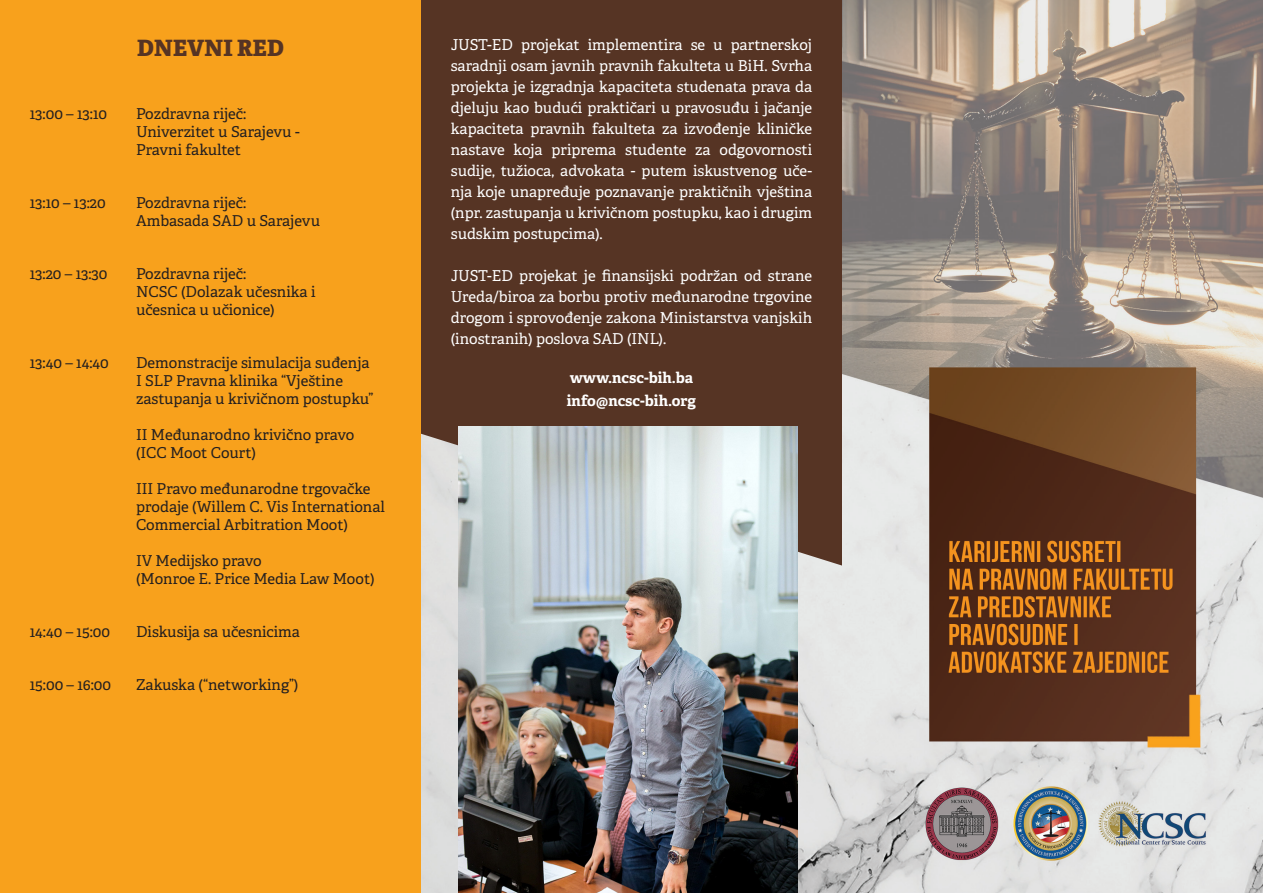
<style>
.page{position:relative;width:1263px;height:893px;background:#fff}
.page>*{position:absolute;margin:0;border:0;box-sizing:border-box;transform-origin:0 0}
.t1{font:800 22.5px "Adelle";letter-spacing:.01em;color:#563424}
.t2{font:15px/21px "Adelle";color:#fff;text-align:justify}
.t3{font:15px/18px "Adelle";color:#231f20}
.t4{font:700 15px/22.2px "Adelle";color:#fff}
</style>
<div class="page">
<img style="left:421px;top:0;width:842px;height:893px">
<div style="left:421px;top:0;width:421px;height:566px;background:#563424"></div>
<div style="left:0;top:0;width:421px;height:893px;background:#f8a11c"></div>
<img style="left:459px;top:427px;width:338px;height:466px">
<h1 class="t1" style="left:137px;top:33px;width:148px">DNEVNI RED</h1>
<p class="t3" style="left:30px;top:105px;width:79px">13:00 – 13:10</p>
<p class="t3" style="left:136px;top:105px;width:165px">Pozdravna riječ:<br>Univerzitet u Sarajevu -<br>Pravni fakultet</p>
<p class="t3" style="left:30px;top:194px;width:77px">13:10 – 13:20</p>
<p class="t3" style="left:136px;top:194px;width:186px">Pozdravna riječ:<br>Ambasada SAD u Sarajevu</p>
<p class="t3" style="left:30px;top:265px;width:79px">13:20 – 13:30</p>
<p class="t3" style="left:136px;top:265px;width:181px">Pozdravna riječ:<br>NCSC (Dolazak učesnika i učesnica u učionice)</p>
<p class="t3" style="left:30px;top:354px;width:81px">13:40 – 14:40</p>
<p class="t3" style="left:136px;top:354px;width:239px">Demonstracije simulacija suđenja<br>I SLP Pravna klinika “Vještine zastupanja u krivičnom postupku”</p>
<p class="t3" style="left:136px;top:426px;width:220px">II Međunarodno krivično pravo (ICC Moot Court)</p>
<p class="t3" style="left:136px;top:480px;width:250px">III Pravo međunarodne trgovačke prodaje (Willem C. Vis International<br>Commercial Arbitration Moot)</p>
<p class="t3" style="left:136px;top:552px;width:240px">IV Medijsko pravo<br>(Monroe E. Price Media Law Moot)</p>
<p class="t3" style="left:30px;top:623px;width:82px">14:40 – 15:00</p>
<p class="t3" style="left:136px;top:623px;width:165px">Diskusija sa učesnicima</p>
<p class="t3" style="left:30px;top:676px;width:83px">15:00 – 16:00</p>
<p class="t3" style="left:136px;top:676px;width:164px">Zakuska (“networking”)</p>
<p class="t2" style="left:451px;top:35px;width:363px">JUST-ED projekat implementira se u partnerskoj saradnji osam javnih pravnih fakulteta u BiH. Svrha projekta je izgradnja kapaciteta studenata prava da djeluju kao budući praktičari u pravosuđu i jačanje kapaciteta pravnih fakulteta za izvođenje kliničke nastave koja priprema studente za odgovornosti sudije, tužioca, advokata - putem iskustvenog uče&shy;nja koje unapređuje poznavanje praktičnih vještina (npr. zastupanja u krivičnom postupku, kao i drugim sudskim postupcima).</p>
<p class="t2" style="left:451px;top:266px;width:363px">JUST-ED projekat je finansijski podržan od strane Ureda/biroa za borbu protiv međunarodne trgovine drogom i sprovođenje zakona Ministarstva vanjskih (inostranih) poslova SAD (INL).</p>
<p class="t4" style="left:567px;top:367px;width:131px">www.ncsc-bih.ba info@ncsc-bih.org</p>
</div>
